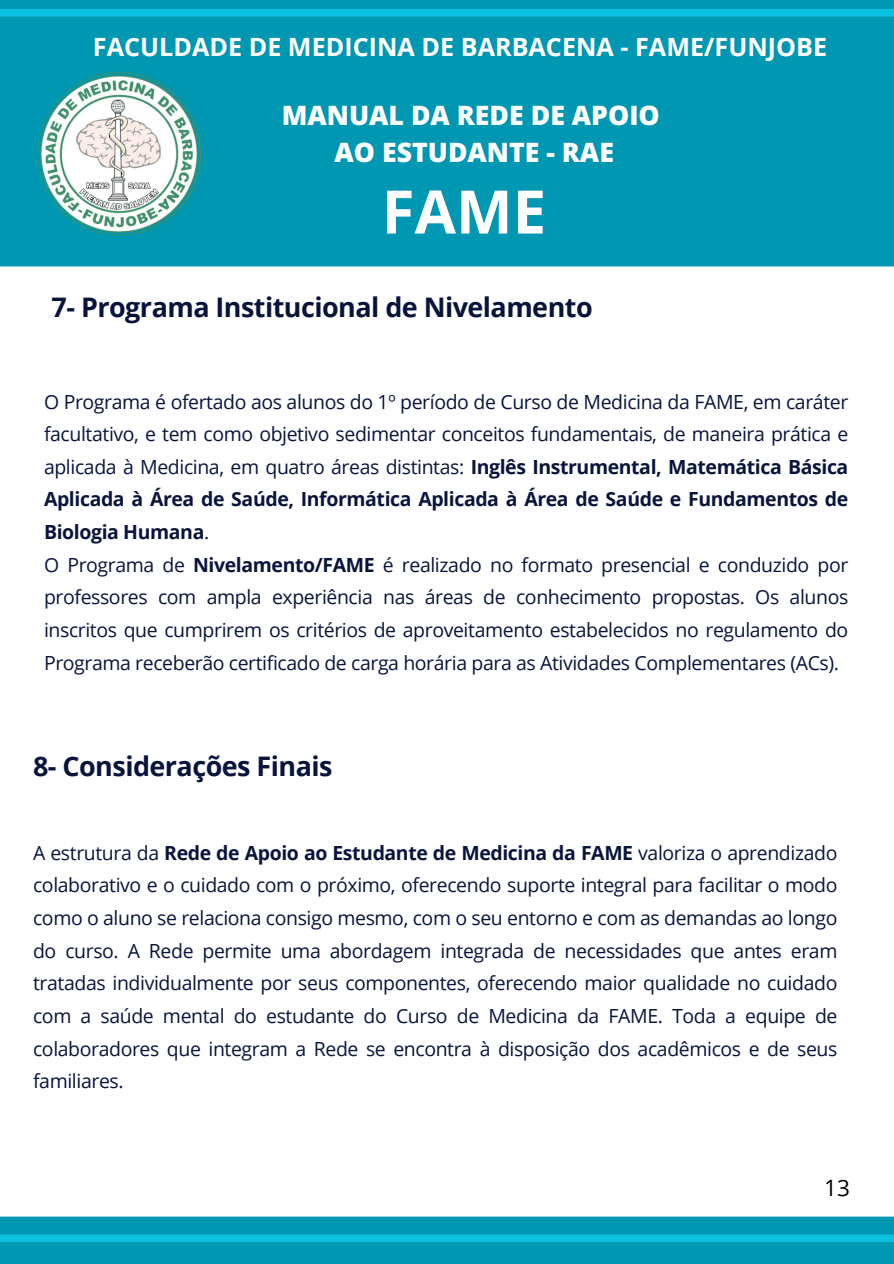
<style>
.page{position:relative;width:894px;height:1264px;background:#fff}
.page>*{position:absolute;margin:0;border:0;box-sizing:border-box;transform-origin:0 0}
.t1{font:700 60px "Open Sans";color:#fff}
.t2{font:700 27px "Open Sans";letter-spacing:-.02em;color:#09143c}
.t3{font:800 26.7px/37.2px "Open Sans";color:#fff;text-align:center}
.t4{font:700 25.2px "Open Sans";color:#fff}
.t5{font:22.5px "Open Sans";color:#000}
.t6{font:19.5px/32.7px "Open Sans";letter-spacing:-.02em;color:#09143c;text-align:justify}
.s1{font-weight:700}
</style>
<div class="page">
<div style="left:0;top:16px;width:893px;height:250px;background:#0097b2"></div>
<img style="left:18px;top:54px;width:194px;height:198px">
<svg style="left:0;top:0;width:893px;height:16px;background:#05a8c5"></svg>
<svg style="left:0;top:1216px;width:893px;height:47px;background:#059eba"></svg>
<p class="t4" style="left:93px;top:29px;width:735px">FACULDADE DE MEDICINA DE BARBACENA - FAME/FUNJOBE</p>
<p class="t3" style="left:281px;top:96px;width:379px">MANUAL DA REDE DE APOIO<br>AO ESTUDANTE - RAE</p>
<h2 class="t1" style="left:381px;top:169px;width:166px">FAME</h2>
<h2 class="t2" style="left:52px;top:288px;width:542px">7- Programa Institucional de Nivelamento</h2>
<h1 class="t6" style="left:44px;top:384px;width:805px">O Programa é ofertado aos alunos do 1º período de Curso de Medicina da FAME, em caráter facultativo, e tem como objetivo sedimentar conceitos fundamentais, de maneira prática e aplicada à Medicina, em quatro áreas distintas: <span class="s1">Inglês Instrumental, Matemática Básica Aplicada à Área de Saúde, Informática Aplicada à Área de Saúde e Fundamentos de Biologia Humana</span>.</h1>
<h3 class="t6" style="left:44px;top:548px;width:805px">O Programa de <span class="s1">Nivelamento/FAME</span> é realizado no formato presencial e conduzido por professores com ampla experiência nas áreas de conhecimento propostas. Os alunos inscritos que cumprirem os critérios de aproveitamento estabelecidos no regulamento do Programa receberão certificado de carga horária para as Atividades Complementares (ACs).</h3>
<p class="t2" style="left:33px;top:747px;width:301px">8- Considerações Finais</p>
<p class="t6" style="left:33px;top:835px;width:805px">A estrutura da <span class="s1">Rede de Apoio ao Estudante de Medicina da FAME</span> valoriza o aprendizado colaborativo e o cuidado com o próximo, oferecendo suporte integral para facilitar o modo como o aluno se relaciona consigo mesmo, com o seu entorno e com as demandas ao longo do curso. A Rede permite uma abordagem integrada de necessidades que antes eram tratadas individualmente por seus componentes, oferecendo maior qualidade no cuidado com a saúde mental do estudante do Curso de Medicina da FAME. Toda a equipe de colaboradores que integram a Rede se encontra à disposição dos acadêmicos e de seus familiares.</p>
<h3 class="t5" style="left:824px;top:1171px;width:27px">13</h3>
</div>
